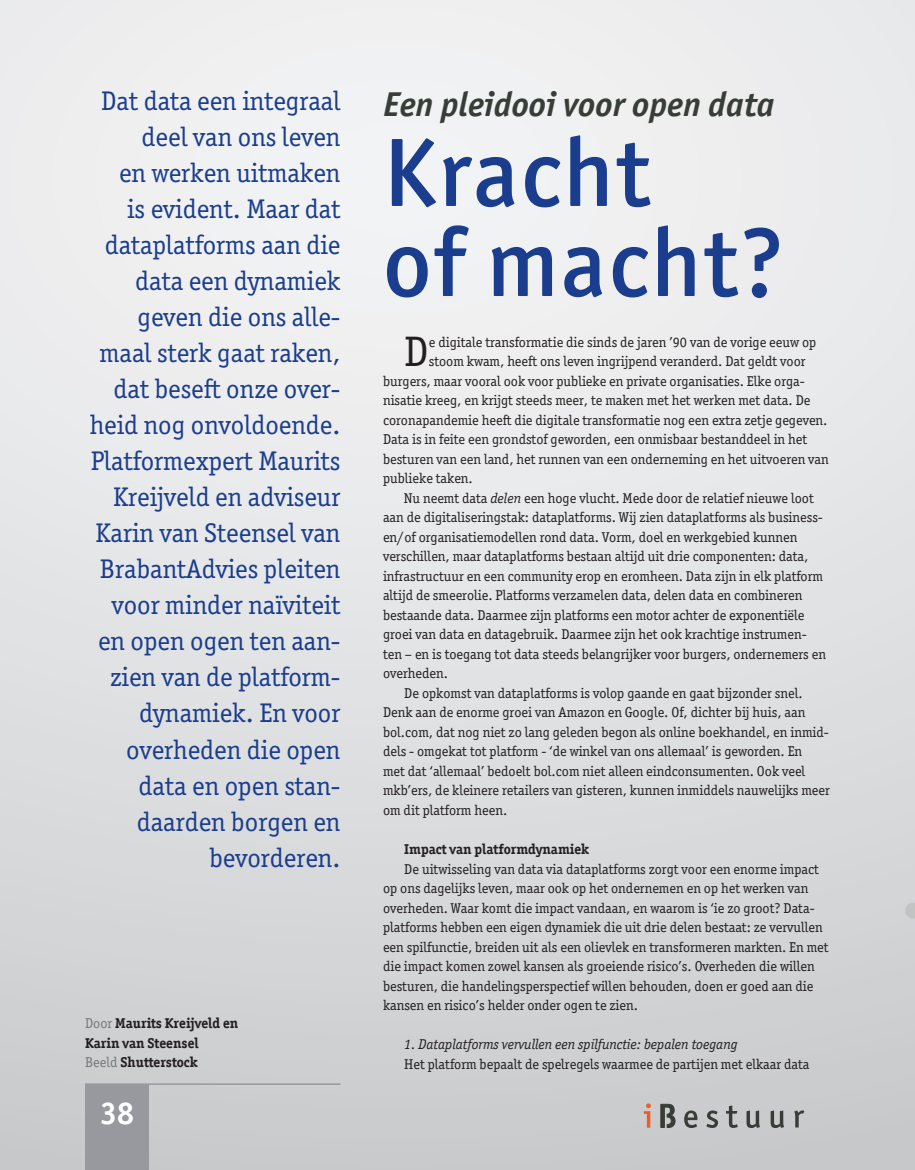
<style>
.page{position:relative;width:915px;height:1170px;background:#fff}
.page>*{position:absolute;margin:0;border:0;box-sizing:border-box;transform-origin:0 0}
.Artikel_Kop_52{font:500 97.5px/90px "Officina San ITC";letter-spacing:.02em;color:#1a3d8d}
.Artikel_Broodtekst_B{font:42.75px "Officina Ser ITC";color:#231f20}
.Artikel_Bovenkop_Ita{font:italic 700 34.5px "Officina San ITC";color:#373d37}
.t1{font:700 31.5px "Officina San ITC";color:#fff}
.Artikel_Intro{font:27px/36px "Officina Ser ITC";color:#1a3d8d;text-align:right}
.Artikel_Broodtekst{font:14.25px/19.5px "Officina Ser ITC";color:#231f20}
.Artikel_Broodtekst_B-2{font:14.25px "Officina Ser ITC";color:#231f20}
.Artikel_Tussenkop{font:14.25px "Officina Ser ITC";color:#231f20}
.Artikel_Auteur_Credi{font:700 14.25px/19.5px "Officina Ser ITC";color:#231f20}
.Artikel_Tussenkop-2{font:italic 14.25px "Officina Ser ITC";color:#231f20}
.Artikel_Tussenkop-3{font:700 14.25px "Officina Ser ITC";color:#231f20}
.s1{font-style:italic}
.s2{font-weight:400;color:#76787b}
</style>
<div class="page">
<div style="left:0;top:0;width:914px;height:1169px;background:linear-gradient(to bottom,#f6f7f8,#ccced0)"></div>
<svg style="left:904px;top:486px;width:10px;height:546px;background:#d8d9db"></svg>
<hr style="left:85px;top:1083px;width:255px;height:1px;background:#98989f">
<svg style="left:643px;top:1103px;width:7px;height:24px"></svg>
<svg style="left:660px;top:1103px;width:15px;height:24px"></svg>
<svg style="left:684px;top:1110px;width:13px;height:17px"></svg>
<svg style="left:706px;top:1110px;width:11px;height:17px"></svg>
<svg style="left:725px;top:1105px;width:12px;height:22px"></svg>
<svg style="left:746px;top:1110px;width:13px;height:17px"></svg>
<svg style="left:770px;top:1110px;width:13px;height:17px"></svg>
<svg style="left:794px;top:1110px;width:10px;height:17px"></svg>
<div style="left:85px;top:1084px;width:64px;height:85px;background:#98989f"></div>
<p class="Artikel_Intro" style="left:90px;top:83px;width:252px">Dat data een integraal deel van ons leven<br>en werken uitmaken<br>is evident. Maar dat dataplatforms aan die data een dynamiek geven die ons alle&shy;maal sterk gaat raken, dat beseft onze over&shy;heid nog onvoldoende.<br>Platformexpert Maurits<br>Kreijveld en adviseur<br>Karin van Steensel van<br>BrabantAdvies pleiten voor minder naïviteit en open ogen ten aan&shy;zien van de platform&shy;dynamiek. En voor overheden die open data en open stan&shy;daarden borgen en bevorderen.</p>
<p class="Artikel_Bovenkop_Ita" style="left:383px;top:83px;width:393px">Een pleidooi voor open data</p>
<p class="Artikel_Kop_52" style="left:383px;top:128px;width:403px">Kracht<br>of macht?</p>
<p class="Artikel_Broodtekst_B" style="left:404px;top:327px;width:26px">D</p>
<p class="Artikel_Broodtekst_B-2" style="left:428px;top:333px;width:389px">e digitale transformatie die sinds de jaren ’90 van de vorige eeuw op</p>
<p class="Artikel_Broodtekst_B-2" style="left:428px;top:353px;width:378px">stoom kwam, heeft ons leven ingrijpend veranderd. Dat geldt voor</p>
<p class="Artikel_Broodtekst_B-2" style="left:383px;top:372px;width:423px">burgers, maar vooral ook voor publieke en private organisaties. Elke orga-</p>
<p class="Artikel_Broodtekst_B-2" style="left:383px;top:392px;width:429px">nisatie kreeg, en krijgt steeds meer, te maken met het werken met data. De</p>
<p class="Artikel_Broodtekst_B-2" style="left:383px;top:411px;width:446px">coronapandemie heeft die digitale transformatie nog een extra zetje gegeven.</p>
<p class="Artikel_Broodtekst_B-2" style="left:383px;top:431px;width:425px">Data is in feite een grondstof geworden, een onmisbaar bestanddeel in het</p>
<p class="Artikel_Broodtekst_B-2" style="left:383px;top:450px;width:447px">besturen van een land, het runnen van een onderneming en het uitvoeren van</p>
<p class="Artikel_Broodtekst_B-2" style="left:383px;top:470px;width:91px">publieke taken.</p>
<p class="Artikel_Broodtekst" style="left:383px;top:488px;width:444px;text-indent:21px">Nu neemt data <span class="s1">delen</span> een hoge vlucht. Mede door de relatief nieuwe loot aan de digitaliseringstak: dataplatforms. Wij zien dataplatforms als business&shy;en/of organisatiemodellen rond data. Vorm, doel en werkgebied kunnen verschillen, maar dataplatforms bestaan altijd uit drie componenten: data, infrastructuur en een community erop en eromheen. Data zijn in elk platform altijd de smeerolie. Platforms verzamelen data, delen data en combineren bestaande data. Daarmee zijn platforms een motor achter de exponentiële groei van data en datagebruik. Daarmee zijn het ook krachtige instrumen&shy;ten – en is toegang tot data steeds belangrijker voor burgers, ondernemers en overheden.</p>
<p class="Artikel_Broodtekst" style="left:383px;top:683px;width:448px;text-indent:21px">De opkomst van dataplatforms is volop gaande en gaat bijzonder snel.<br>Denk aan de enorme groei van Amazon en Google. Of, dichter bij huis, aan bol.com, dat nog niet zo lang geleden begon als online boekhandel, en inmid&shy;dels - omgekat tot platform - ‘de winkel van ons allemaal’ is geworden. En<br>met dat ‘allemaal’ bedoelt bol.com niet alleen eindconsumenten. Ook veel mkb’ers, de kleinere retailers van gisteren, kunnen inmiddels nauwelijks meer om dit platform heen.</p>
<p class="Artikel_Tussenkop-3" style="left:404px;top:840px;width:186px">Impact van platformdynamiek</p>
<p class="Artikel_Broodtekst" style="left:383px;top:858px;width:447px;text-indent:21px">De uitwisseling van data via dataplatforms zorgt voor een enorme impact op ons dagelijks leven, maar ook op het ondernemen en op het werken van overheden. Waar komt die impact vandaan, en waarom is ‘ie zo groot? Data&shy;platforms hebben een eigen dynamiek die uit drie delen bestaat: ze vervullen een spilfunctie, breiden uit als een olievlek en transformeren markten. En met die impact komen zowel kansen als groeiende risico’s. Overheden die willen besturen, die handelingsperspectief willen behouden, doen er goed aan die kansen en risico’s helder onder ogen te zien.</p>
<p class="Artikel_Tussenkop-2" style="left:404px;top:1036px;width:335px">1. Dataplatforms vervullen een spilfunctie: bepalen toegang</p>
<p class="Artikel_Tussenkop" style="left:404px;top:1055px;width:406px">Het platform bepaalt de spelregels waarmee de partijen met elkaar data</p>
<p class="Artikel_Auteur_Credi" style="left:85px;top:1013px;width:155px"><span class="s2">Door</span> Maurits Kreijveld en<br>Karin van Steensel</p>
<p class="Artikel_Auteur_Credi" style="left:85px;top:1052px;width:114px"><span class="s2">Beeld</span> Shutterstock</p>
<h3 class="t1" style="left:100px;top:1093px;width:35px">38</h3>
</div>
